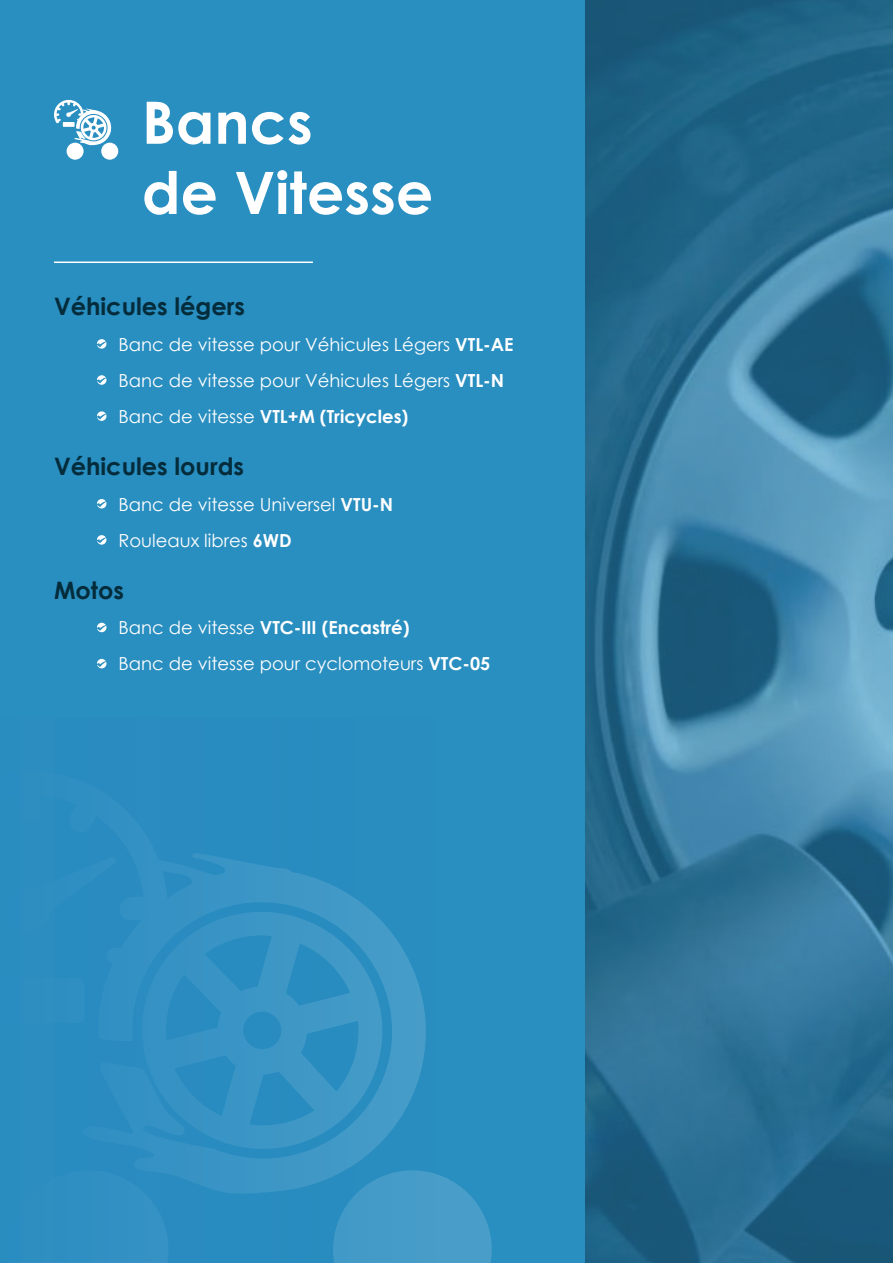
<style>
.page{position:relative;width:893px;height:1263px;background:#fff}
.page>*{position:absolute;margin:0;border:0;box-sizing:border-box;transform-origin:0 0}
.t1{font:700 58.5px/70.2px "Century Gothic";color:#fff}
.t2{font:700 24px "Century Gothic";color:#042c3b}
.t3{font:18px/36.2px "Century Gothic";color:#fff}
.t4{font:700 18px "Century Gothic";color:#fff}
.s1{font-weight:700}
.s2{font-weight:400}
</style>
<div class="page">
<svg style="left:584px;top:0;width:309px;height:1263px;background:#317396"></svg>
<div style="left:0;top:0;width:584px;height:1263px;background:#298ec0"></div>
<svg style="left:435px;top:1177px;width:57px;height:86px"></svg>
<hr style="left:54px;top:261px;width:259px;height:2px;background:#fff">
<img style="left:45px;top:814px;width:390px;height:449px">
<svg style="left:97px;top:339px;width:9px;height:10px"></svg>
<svg style="left:97px;top:499px;width:9px;height:9px"></svg>
<svg style="left:97px;top:375px;width:9px;height:10px"></svg>
<svg style="left:97px;top:535px;width:9px;height:10px"></svg>
<svg style="left:97px;top:411px;width:9px;height:10px"></svg>
<svg style="left:97px;top:623px;width:9px;height:9px"></svg>
<svg style="left:97px;top:659px;width:9px;height:9px"></svg>
<div style="left:67px;top:143px;width:17px;height:17px;background:#fff;border-radius:50%"></div>
<div style="left:101px;top:143px;width:17px;height:17px;background:#fff;border-radius:50%"></div>
<svg style="left:54px;top:100px;width:59px;height:45px"></svg>
<h1 class="t1" style="left:142px;top:85px;width:293px">Bancs<br>de Vitesse</h1>
<h2 class="t2" style="left:54px;top:288px;width:193px">Véhicules légers</h2>
<p class="t3" style="left:118px;top:326px;width:396px">Banc de vitesse pour Véhicules Légers <span class="s1">VTL-AE</span></p>
<p class="t3" style="left:118px;top:362px;width:387px">Banc de vitesse pour Véhicules Légers <span class="s1">VTL-N</span></p>
<p class="t4" style="left:118px;top:403px;width:291px"><span class="s2">Banc de vitesse</span> VTL+M (Tricycles)</p>
<h2 class="t2" style="left:54px;top:448px;width:192px">Véhicules lourds</h2>
<p class="t3" style="left:118px;top:486px;width:276px">Banc de vitesse Universel <span class="s1">VTU-N</span></p>
<p class="t3" style="left:118px;top:522px;width:175px">Rouleaux libres <span class="s1">6WD</span></p>
<h2 class="t2" style="left:54px;top:572px;width:72px">Motos</h2>
<p class="t3" style="left:118px;top:609px;width:373px">Banc de vitesse <span class="s1">VTC-III (Encastré)<br></span>Banc de vitesse pour cyclomoteurs <span class="s1">VTC-05</span></p>
</div>
